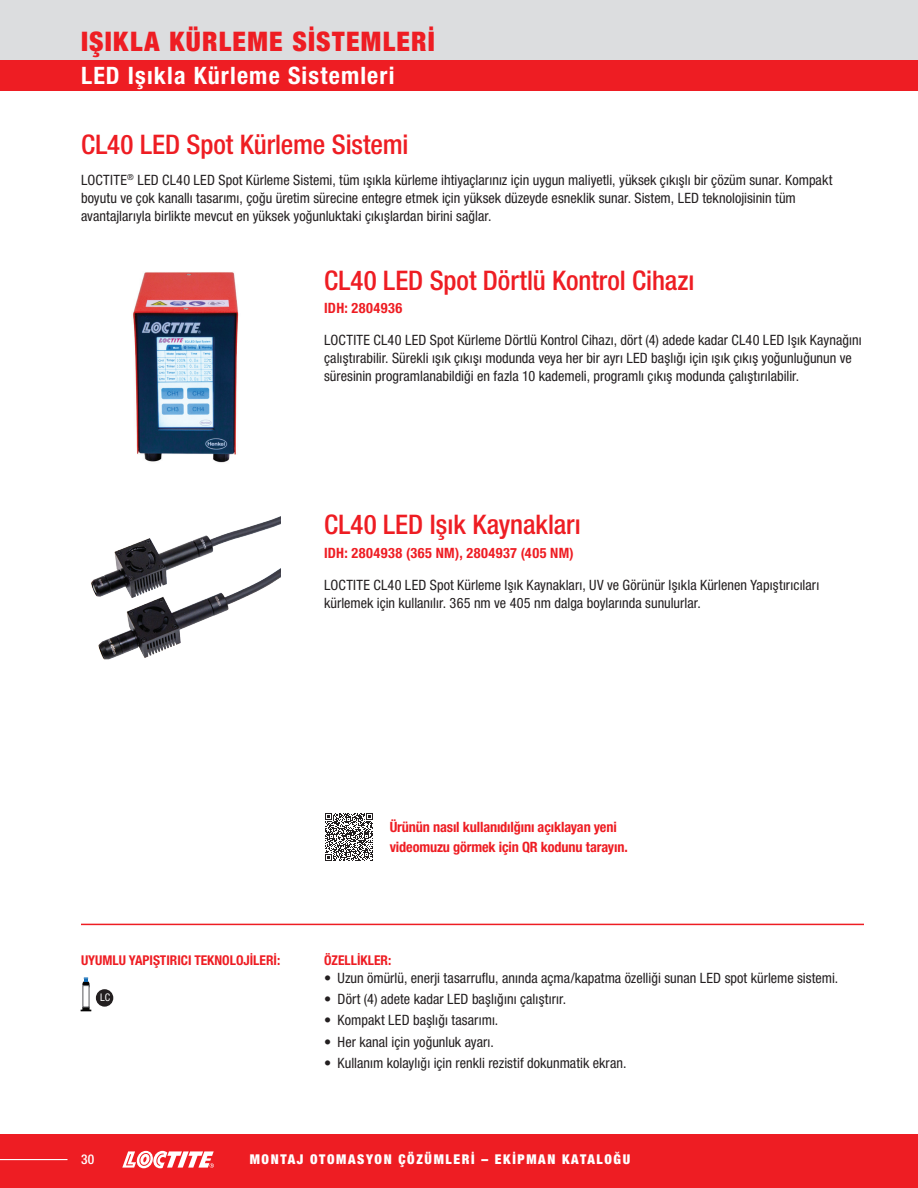
<style>
.page{position:relative;width:918px;height:1188px;background:#fff}
.page>*{position:absolute;margin:0;border:0;box-sizing:border-box;transform-origin:0 0}
.t1{font:500 condensed 27px "Helvetica Neue LTW1 G";color:#ee1d23}
.t2{font:900 condensed 27px "Helvetica Neue LTW1 G";letter-spacing:.05em;color:#ee1d23}
.t3{font:700 condensed 24px "Helvetica Neue LTW1 G";letter-spacing:.05em;color:#fff}
.t4{font:condensed 14.25px/18px "Helvetica Neue LTW1 G";letter-spacing:.005em;color:#231f20}
.t5{font:700 condensed 14.25px/19.5px "Helvetica Neue LTW1 G";letter-spacing:-.01em;color:#ee1d23}
.t6{font:700 condensed 14.25px "Helvetica Neue LTW1 G";letter-spacing:.035em;color:#ee1d23}
.t7{font:700 condensed 13.5px "Helvetica Neue LTW1 G";color:#ee1d23}
.t8{font:900 condensed 13.5px "Helvetica Neue LTW1 G";letter-spacing:.12em;color:#fff}
.t9{font:500 condensed 13.5px "Helvetica Neue LTW1 G";color:#fff}
.t10{font:condensed 10.5px "Helvetica Neue LTW1 G";color:#fff}
</style>
<div class="page">
<img style="left:133px;top:272px;width:106px;height:191px">
<div style="left:0;top:60px;width:918px;height:30px;background:#ee1d23"></div>
<img style="left:91px;top:516px;width:189px;height:144px">
<hr style="left:81px;top:924px;width:783px;height:1px;background:#ee1d23">
<div style="left:96px;top:989px;width:17px;height:18px;background:#231f20;border-radius:50%"></div>
<svg style="left:81px;top:1008px;width:10px;height:3px"></svg>
<div style="left:82px;top:981px;width:8px;height:8px;background:#050504;border-radius:3px"></div>
<svg style="left:84px;top:977px;width:4px;height:4px"></svg>
<div style="left:83px;top:986px;width:6px;height:21px;background:#fff"></div>
<div style="left:82px;top:985px;width:8px;height:23px;border:1px solid #636366"></div>
<svg style="left:325px;top:813px;width:48px;height:48px"></svg>
<div style="left:0;top:0;width:918px;height:60px;background:#dcdddf"></div>
<div style="left:0;top:1134px;width:918px;height:54px;background:#ee1d23"></div>
<svg style="left:122px;top:1151px;width:92px;height:17px"></svg>
<hr style="left:0;top:1159px;width:68px;height:1px;background:#fff">
<h1 class="t2" style="left:81px;top:26px;width:355px">IŞIKLA KÜRLEME SİSTEMLERİ</h1>
<h2 class="t3" style="left:81px;top:61px;width:315px">LED Işıkla Kürleme Sistemleri</h2>
<h1 class="t1" style="left:81px;top:128px;width:329px">CL40 LED Spot Kürleme Sistemi</h1>
<p class="t4" style="left:81px;top:171px;width:753px">LOCTITE<sup>®</sup> LED CL40 LED Spot Kürleme Sistemi, tüm ışıkla kürleme ihtiyaçlarınız için uygun maliyetli, yüksek çıkışlı bir çözüm sunar. Kompakt boyutu ve çok kanallı tasarımı, çoğu üretim sürecine entegre etmek için yüksek düzeyde esneklik sunar. Sistem, LED teknolojisinin tüm avantajlarıyla birlikte mevcut en yüksek yoğunluktaki çıkışlardan birini sağlar.</p>
<h1 class="t1" style="left:324px;top:264px;width:372px">CL40 LED Spot Dörtlü Kontrol Cihazı</h1>
<p class="t6" style="left:324px;top:300px;width:80px">IDH: 2804936</p>
<p class="t4" style="left:324px;top:331px;width:539px">LOCTITE CL40 LED Spot Kürleme Dörtlü Kontrol Cihazı, dört (4) adede kadar CL40 LED Işık Kaynağını çalıştırabilir. Sürekli ışık çıkışı modunda veya her bir ayrı LED başlığı için ışık çıkış yoğunluğunun ve süresinin programlanabildiği en fazla 10 kademeli, programlı çıkış modunda çalıştırılabilir.</p>
<h1 class="t1" style="left:324px;top:509px;width:258px">CL40 LED Işık Kaynakları</h1>
<p class="t6" style="left:324px;top:545px;width:251px">IDH: 2804938 (365 NM), 2804937 (405 NM)</p>
<p class="t4" style="left:324px;top:576px;width:497px">LOCTITE CL40 LED Spot Kürleme Işık Kaynakları, UV ve Görünür Işıkla Kürlenen Yapıştırıcıları kürlemek için kullanılır. 365 nm ve 405 nm dalga boylarında sunulurlar.</p>
<p class="t7" style="left:81px;top:952px;width:201px">UYUMLU YAPIŞTIRICI TEKNOLOJILERI:</p>
<p class="t10" style="left:100px;top:991px;width:12px">LC</p>
<p class="t5" style="left:390px;top:818px;width:240px">Ürünün nasıl kullanıdılğını açıklayan yeni videomuzu görmek için QR kodunu tarayın.</p>
<p class="t7" style="left:324px;top:952px;width:69px">ÖZELLIKLER:</p>
<p class="t4" style="left:324px;top:969px;width:516px">• Uzun ömürlü, enerji tasarruflu, anında açma/kapatma özelliği sunan LED spot kürleme sistemi.</p>
<p class="t4" style="left:324px;top:990px;width:244px">• Dört (4) adete kadar LED başlığını çalıştırır.</p>
<p class="t4" style="left:324px;top:1011px;width:176px">• Kompakt LED başlığı tasarımı.</p>
<p class="t4" style="left:324px;top:1033px;width:171px">• Her kanal için yoğunluk ayarı.</p>
<p class="t4" style="left:324px;top:1054px;width:304px">• Kullanım kolaylığı için renkli rezistif dokunmatik ekran.</p>
<p class="t9" style="left:81px;top:1151px;width:15px">30</p>
<p class="t8" style="left:250px;top:1151px;width:382px">MONTAJ OTOMASYON ÇÖZÜMLERİ – EKIPMAN KATALOĞU</p>
</div>
